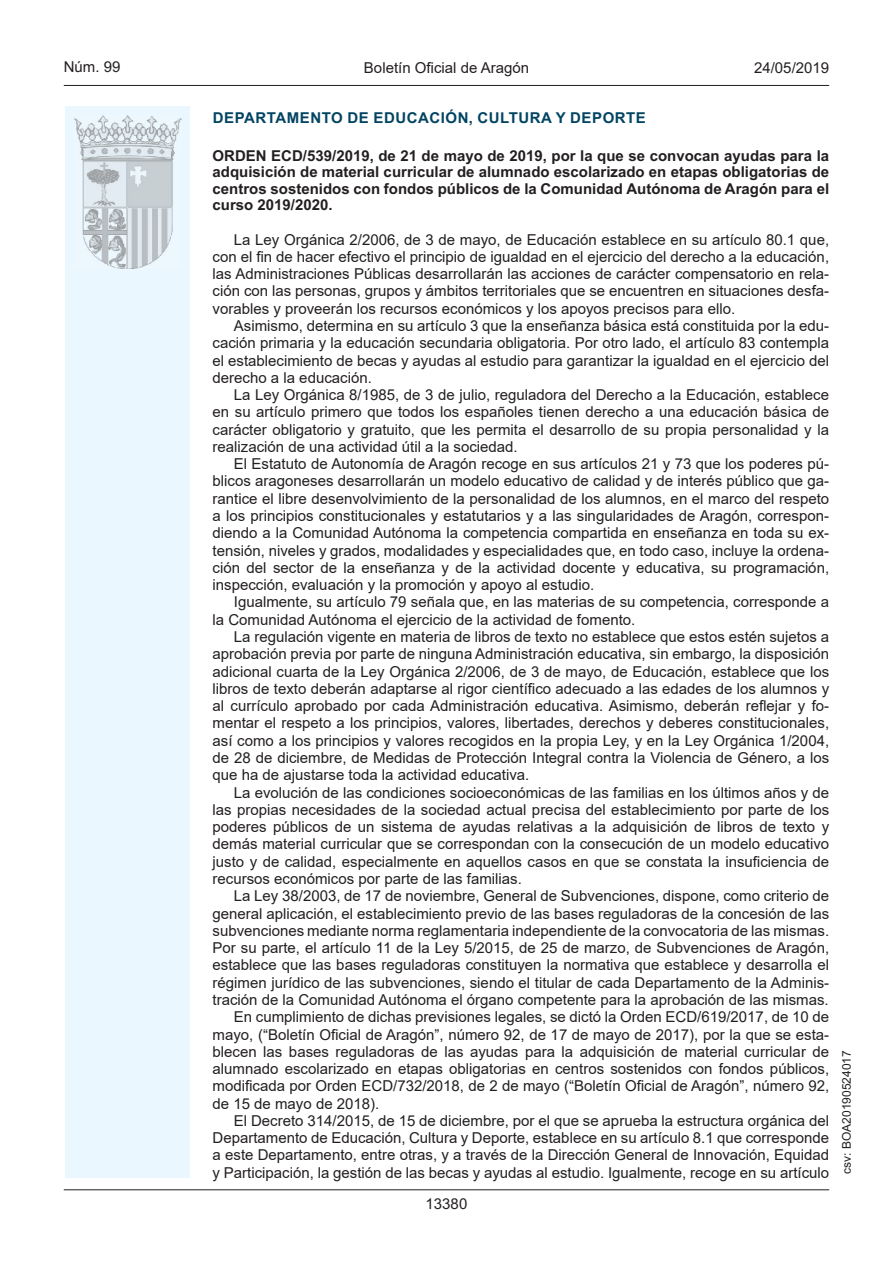
<style>
.page{position:relative;width:893px;height:1263px;background:#fff}
.page>*{position:absolute;margin:0;border:0;box-sizing:border-box;transform-origin:0 0}
.inicio_de_parrafo{font:15px/17.2px "Arial";color:#231f20;text-align:justify}
.Titulo_text{font:700 15px/16.5px "Arial";color:#231f20;text-align:justify}
.emisor_text{font:700 15px "Arial";letter-spacing:.035em;color:#004462}
.estilo_head-c{font:15px "Arial";color:#231f20}
.estilo_head-d{font:15px "Arial MT2";color:#231f20}
.estilo_head-i{font:15px "Arial MT2";color:#231f20}
.numero_pagina{font:15px "Arial MT2";color:#231f20}
.estilo_head-i-2{font:12px "Arial MT2";color:#231f20}
</style>
<div class="page">
<div style="left:65px;top:106px;width:125px;height:1072px;background:#ebf7fe"></div>
<img style="left:75px;top:115px;width:106px;height:153px">
<hr style="left:64px;top:85px;width:765px;height:1px;background:#231f20">
<hr style="left:64px;top:1189px;width:765px;height:1px;background:#231f20">
<p class="estilo_head-i" style="left:64px;top:57px;width:58px">Núm. 99</p>
<p class="estilo_head-c" style="left:364px;top:57px;width:167px">Boletín Oficial de Aragón</p>
<p class="estilo_head-d" style="left:754px;top:57px;width:77px">24/05/2019</p>
<p class="emisor_text" style="left:213px;top:107px;width:435px">DEPARTAMENTO DE EDUCACIÓN, CULTURA Y DEPORTE</p>
<p class="Titulo_text" style="left:213px;top:147px;width:618px">ORDEN ECD/539/2019, de 21 de mayo de 2019, por la que se convocan ayudas para la adquisición de material curricular de alumnado escolarizado en etapas obligatorias de centros sostenidos con fondos públicos de la Comunidad Autónoma de Aragón para el curso 2019/2020.</p>
<p class="inicio_de_parrafo" style="left:213px;top:231px;width:618px;text-indent:21px">La Ley Orgánica 2/2006, de 3 de mayo, de Educación establece en su artículo 80.1 que, con el fin de hacer efectivo el principio de igualdad en el ejercicio del derecho a la educación, las Administraciones Públicas desarrollarán las acciones de carácter compensatorio en rela&shy;ción con las personas, grupos y ámbitos territoriales que se encuentren en situaciones desfa&shy;vorables y proveerán los recursos económicos y los apoyos precisos para ello.</p>
<p class="inicio_de_parrafo" style="left:213px;top:317px;width:618px;text-indent:21px">Asimismo, determina en su artículo 3 que la enseñanza básica está constituida por la edu&shy;cación primaria y la educación secundaria obligatoria. Por otro lado, el artículo 83 contempla el establecimiento de becas y ayudas al estudio para garantizar la igualdad en el ejercicio del derecho a la educación.</p>
<p class="inicio_de_parrafo" style="left:213px;top:386px;width:618px;text-indent:21px">La Ley Orgánica 8/1985, de 3 de julio, reguladora del Derecho a la Educación, establece en su artículo primero que todos los españoles tienen derecho a una educación básica de carácter obligatorio y gratuito, que les permita el desarrollo de su propia personalidad y la realización de una actividad útil a la sociedad.</p>
<p class="inicio_de_parrafo" style="left:213px;top:455px;width:618px;text-indent:21px">El Estatuto de Autonomía de Aragón recoge en sus artículos 21 y 73 que los poderes pú&shy;blicos aragoneses desarrollarán un modelo educativo de calidad y de interés público que ga&shy;rantice el libre desenvolvimiento de la personalidad de los alumnos, en el marco del respeto a los principios constitucionales y estatutarios y a las singularidades de Aragón, correspon&shy;diendo a la Comunidad Autónoma la competencia compartida en enseñanza en toda su ex&shy;tensión, niveles y grados, modalidades y especialidades que, en todo caso, incluye la ordena&shy;ción del sector de la enseñanza y de la actividad docente y educativa, su programación, inspección, evaluación y la promoción y apoyo al estudio.</p>
<p class="inicio_de_parrafo" style="left:213px;top:593px;width:618px;text-indent:21px">Igualmente, su artículo 79 señala que, en las materias de su competencia, corresponde a la Comunidad Autónoma el ejercicio de la actividad de fomento.</p>
<p class="inicio_de_parrafo" style="left:213px;top:628px;width:618px;text-indent:21px">La regulación vigente en materia de libros de texto no establece que estos estén sujetos a aprobación previa por parte de ninguna Administración educativa, sin embargo, la disposición adicional cuarta de la Ley Orgánica 2/2006, de 3 de mayo, de Educación, establece que los libros de texto deberán adaptarse al rigor científico adecuado a las edades de los alumnos y al currículo aprobado por cada Administración educativa. Asimismo, deberán reflejar y fo&shy;mentar el respeto a los principios, valores, libertades, derechos y deberes constitucionales, así como a los principios y valores recogidos en la propia Ley, y en la Ley Orgánica 1/2004, de 28 de diciembre, de Medidas de Protección Integral contra la Violencia de Género, a los que ha de ajustarse toda la actividad educativa.</p>
<p class="inicio_de_parrafo" style="left:213px;top:783px;width:618px;text-indent:21px">La evolución de las condiciones socioeconómicas de las familias en los últimos años y de las propias necesidades de la sociedad actual precisa del establecimiento por parte de los poderes públicos de un sistema de ayudas relativas a la adquisición de libros de texto y demás material curricular que se correspondan con la consecución de un modelo educativo justo y de calidad, especialmente en aquellos casos en que se constata la insuficiencia de recursos económicos por parte de las familias.</p>
<p class="inicio_de_parrafo" style="left:213px;top:887px;width:618px;text-indent:21px">La Ley 38/2003, de 17 de noviembre, General de Subvenciones, dispone, como criterio de general aplicación, el establecimiento previo de las bases reguladoras de la concesión de las subvenciones mediante norma reglamentaria independiente de la convocatoria de las mismas.<br>Por su parte, el artículo 11 de la Ley 5/2015, de 25 de marzo, de Subvenciones de Aragón, establece que las bases reguladoras constituyen la normativa que establece y desarrolla el régimen jurídico de las subvenciones, siendo el titular de cada Departamento de la Adminis&shy;tración de la Comunidad Autónoma el órgano competente para la aprobación de las mismas.</p>
<p class="inicio_de_parrafo" style="left:213px;top:1008px;width:618px;text-indent:21px">En cumplimiento de dichas previsiones legales, se dictó la Orden ECD/619/2017, de 10 de mayo, (“Boletín Oficial de Aragón”, número 92, de 17 de mayo de 2017), por la que se esta&shy;blecen las bases reguladoras de las ayudas para la adquisición de material curricular de alumnado escolarizado en etapas obligatorias en centros sostenidos con fondos públicos, modificada por Orden ECD/732/2018, de 2 de mayo (“Boletín Oficial de Aragón”, número 92, de 15 de mayo de 2018).</p>
<p class="inicio_de_parrafo" style="left:213px;top:1112px;width:618px;text-indent:21px">El Decreto 314/2015, de 15 de diciembre, por el que se aprueba la estructura orgánica del Departamento de Educación, Cultura y Deporte, establece en su artículo 8.1 que corresponde a este Departamento, entre otras, y a través de la Dirección General de Innovación, Equidad y Participación, la gestión de las becas y ayudas al estudio. Igualmente, recoge en su artículo</p>
<p class="numero_pagina" style="left:426px;top:1193px;width:43px">13380</p>
<p class="estilo_head-i-2" style="left:838px;top:1174px;width:125px;rotate:-90deg">csv: BOA20190524017</p>
</div>
